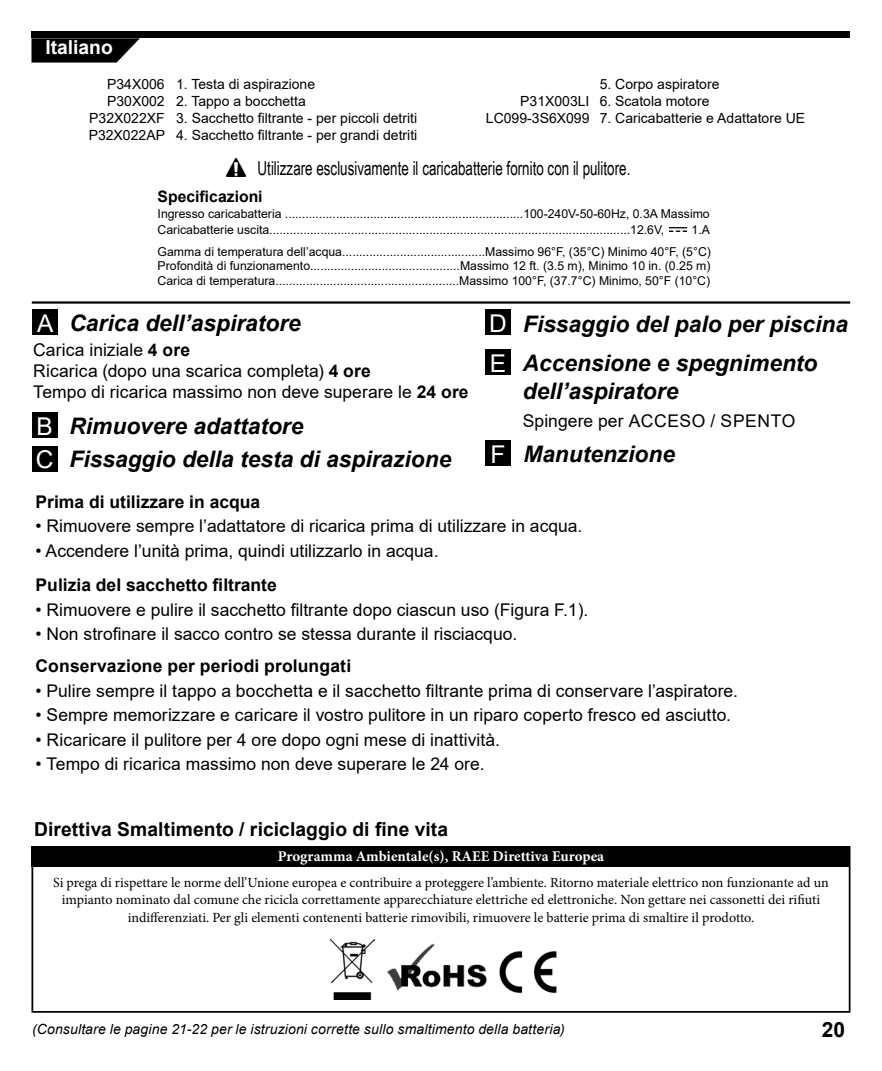
<style>
.page{position:relative;width:882px;height:1071px;background:#fff}
.page>*{position:absolute;margin:0;border:0;box-sizing:border-box;transform-origin:0 0}
.t1{font:24.5px "Arial";color:#fff}
.t2{font:italic 700 22.75px "Arial";color:#000}
.t3{font:700 21px "Arial";color:#000}
.t4{font:19.25px "Arial Narrow";color:#000;scale:.85 1}
.t5{font:700 19.25px "Arial";letter-spacing:.005em;color:#000}
.t6{font:700 19.25px "Arial";color:#fff}
.t7{font:17.5px "Arial";color:#000}
.t8{font:700 17.5px "Arial";color:#000}
.t9{font:700 15.75px "Arial";color:#000}
.t10{font:700 14.88px "Minion Pro";color:#fff}
.t11{font:14px/17.5px "Minion Pro";color:#000;text-align:center}
.t12{font:14px "Arial";color:#000}
.t13{font:italic 14px "Arial";letter-spacing:.01em;color:#000}
.t14{font:12.25px "Arial";color:#000}
.s1{font-weight:700}
</style>
<div class="page">
<img style="left:331px;top:939px;width:44px;height:61px">
<img style="left:499px;top:951px;width:58px;height:43px">
<img style="left:387px;top:943px;width:100px;height:48px">
<svg style="left:32px;top:38px;width:108px;height:25px;background:#222"></svg>
<div style="left:32px;top:32px;width:818px;height:6px;background:#000"></div>
<div style="left:32px;top:846px;width:818px;height:167px;border:2px solid #000"></div>
<div style="left:32px;top:846px;width:818px;height:20px;background:#000"></div>
<hr style="left:32px;top:301px;width:818px;height:3px;background:#000">
<div style="left:32px;top:309px;width:25px;height:26px;background:#000"></div>
<div style="left:32px;top:413px;width:25px;height:25px;background:#000"></div>
<div style="left:32px;top:446px;width:25px;height:25px;background:#000"></div>
<div style="left:485px;top:309px;width:26px;height:26px;background:#000"></div>
<div style="left:485px;top:350px;width:26px;height:25px;background:#000"></div>
<div style="left:485px;top:441px;width:26px;height:25px;background:#000"></div>
<img style="left:226px;top:159px;width:20px;height:17px">
<img style="left:669px;top:228px;width:17px;height:3px">
<p class="t6" style="left:45px;top:34px;width:69px">Italiano</p>
<p class="t12" style="left:107px;top:75px;width:59px">P34X006</p>
<p class="t12" style="left:107px;top:92px;width:59px">P30X002</p>
<p class="t12" style="left:89px;top:108px;width:77px">P32X022XF</p>
<p class="t12" style="left:89px;top:125px;width:78px">P32X022AP</p>
<p class="t12" style="left:176px;top:75px;width:141px">1. Testa di aspirazione</p>
<p class="t12" style="left:176px;top:92px;width:131px">2. Tappo a bocchetta</p>
<p class="t12" style="left:176px;top:108px;width:243px">3. Sacchetto filtrante - per piccoli detriti</p>
<p class="t12" style="left:176px;top:125px;width:243px">4. Sacchetto filtrante - per grandi detriti</p>
<p class="t12" style="left:520px;top:92px;width:71px">P31X003LI</p>
<p class="t12" style="left:486px;top:108px;width:105px">LC099-3S6X099</p>
<p class="t12" style="left:600px;top:75px;width:121px">5. Corpo aspiratore</p>
<p class="t12" style="left:600px;top:92px;width:111px">6. Scatola motore</p>
<p class="t12" style="left:600px;top:108px;width:207px">7. Caricabatterie e Adattatore UE</p>
<p class="t4" style="left:258px;top:154px;width:440px">Utilizzare esclusivamente il caricabatterie fornito con il pulitore.</p>
<p class="t9" style="left:158px;top:185px;width:107px">Specificazioni</p>
<p class="t14" style="left:158px;top:221px;width:508px">Caricabatterie uscita..........................................................................................................12.6V,</p>
<p class="t14" style="left:692px;top:221px;width:20px">1.A</p>
<p class="t14" style="left:158px;top:244px;width:555px">Gamma di temperatura dell’acqua..........................................Massimo 96°F, (35°C) Minimo 40°F, (5°C)</p>
<p class="t14" style="left:158px;top:258px;width:554px">Profondità di funzionamento............................................Massimo 12 ft. (3.5 m), Minimo 10 in. (0.25 m)</p>
<p class="t14" style="left:158px;top:205px;width:554px">Ingresso caricabatteria ......................................................................100-240V-50-60Hz, 0.3A Massimo</p>
<p class="t14" style="left:158px;top:272px;width:554px">Carica di temperatura......................................................Massimo 100°F, (37.7°C) Minimo, 50°F (10°C)</p>
<p class="t1" style="left:37px;top:306px;width:18px">A</p>
<p class="t2" style="left:70px;top:308px;width:233px">Carica dell’aspiratore</p>
<p class="t7" style="left:33px;top:337px;width:158px">Carica iniziale <span class="s1">4 ore</span></p>
<p class="t7" style="left:33px;top:358px;width:339px">Ricarica (dopo una scarica completa) <span class="s1">4 ore</span></p>
<p class="t7" style="left:33px;top:379px;width:437px">Tempo di ricarica massimo non deve superare le <span class="s1">24 ore</span></p>
<p class="t1" style="left:489px;top:306px;width:19px">D</p>
<p class="t1" style="left:490px;top:346px;width:18px">E</p>
<p class="t2" style="left:523px;top:309px;width:326px">Fissaggio del palo per piscina</p>
<p class="t2" style="left:523px;top:348px;width:296px">Accensione e spegnimento</p>
<p class="t2" style="left:523px;top:375px;width:157px">dell’aspiratore</p>
<p class="t7" style="left:523px;top:409px;width:274px">Spingere per ACCESO / SPENTO</p>
<p class="t2" style="left:70px;top:410px;width:235px">Rimuovere adattatore</p>
<p class="t1" style="left:36px;top:409px;width:18px">B</p>
<p class="t1" style="left:36px;top:443px;width:19px">C</p>
<p class="t1" style="left:490px;top:437px;width:16px">F</p>
<p class="t2" style="left:523px;top:439px;width:153px">Manutenzione</p>
<p class="t2" style="left:70px;top:444px;width:383px">Fissaggio della testa di aspirazione</p>
<p class="t8" style="left:36px;top:489px;width:226px">Prima di utilizzare in acqua</p>
<p class="t7" style="left:36px;top:514px;width:548px">• Rimuovere sempre l’adattatore di ricarica prima di utilizzare in acqua.</p>
<p class="t7" style="left:36px;top:538px;width:404px">• Accendere l’unità prima, quindi utilizzarlo in acqua.</p>
<p class="t8" style="left:36px;top:573px;width:243px">Pulizia del sacchetto filtrante</p>
<p class="t7" style="left:36px;top:598px;width:554px">• Rimuovere e pulire il sacchetto filtrante dopo ciascun uso (Figura F.1).</p>
<p class="t7" style="left:36px;top:622px;width:483px">• Non strofinare il sacco contro se stessa durante il risciacquo.</p>
<p class="t8" style="left:36px;top:654px;width:317px">Conservazione per periodi prolungati</p>
<p class="t7" style="left:36px;top:678px;width:704px">• Pulire sempre il tappo a bocchetta e il sacchetto filtrante prima di conservare l’aspiratore.</p>
<p class="t7" style="left:36px;top:703px;width:697px">• Sempre memorizzare e caricare il vostro pulitore in un riparo coperto fresco ed asciutto.</p>
<p class="t7" style="left:36px;top:727px;width:466px">• Ricaricare il pulitore per 4 ore dopo ogni mese di inattività.</p>
<p class="t7" style="left:36px;top:752px;width:450px">• Tempo di ricarica massimo non deve superare le 24 ore.</p>
<p class="t5" style="left:34px;top:816px;width:416px">Direttiva Smaltimento / riciclaggio di fine vita</p>
<p class="t10" style="left:278px;top:845px;width:328px">Programma Ambientale(s), RAEE Direttiva Europea</p>
<p class="t11" style="left:53px;top:873px;width:777px">Si prega di rispettare le norme dell’Unione europea e contribuire a proteggere l’ambiente. Ritorno materiale elettrico non funzionante ad un impianto nominato dal comune che ricicla correttamente apparecchiature elettriche ed elettroniche. Non gettare nei cassonetti dei rifiuti indifferenziati. Per gli elementi contenenti batterie rimovibili, rimuovere le batterie prima di smaltire il prodotto.</p>
<p class="t13" style="left:32px;top:1020px;width:534px">(Consultare le pagine 21-22 per le istruzioni corrette sullo smaltimento della batteria)</p>
<p class="t3" style="left:822px;top:1015px;width:25px">20</p>
</div>
